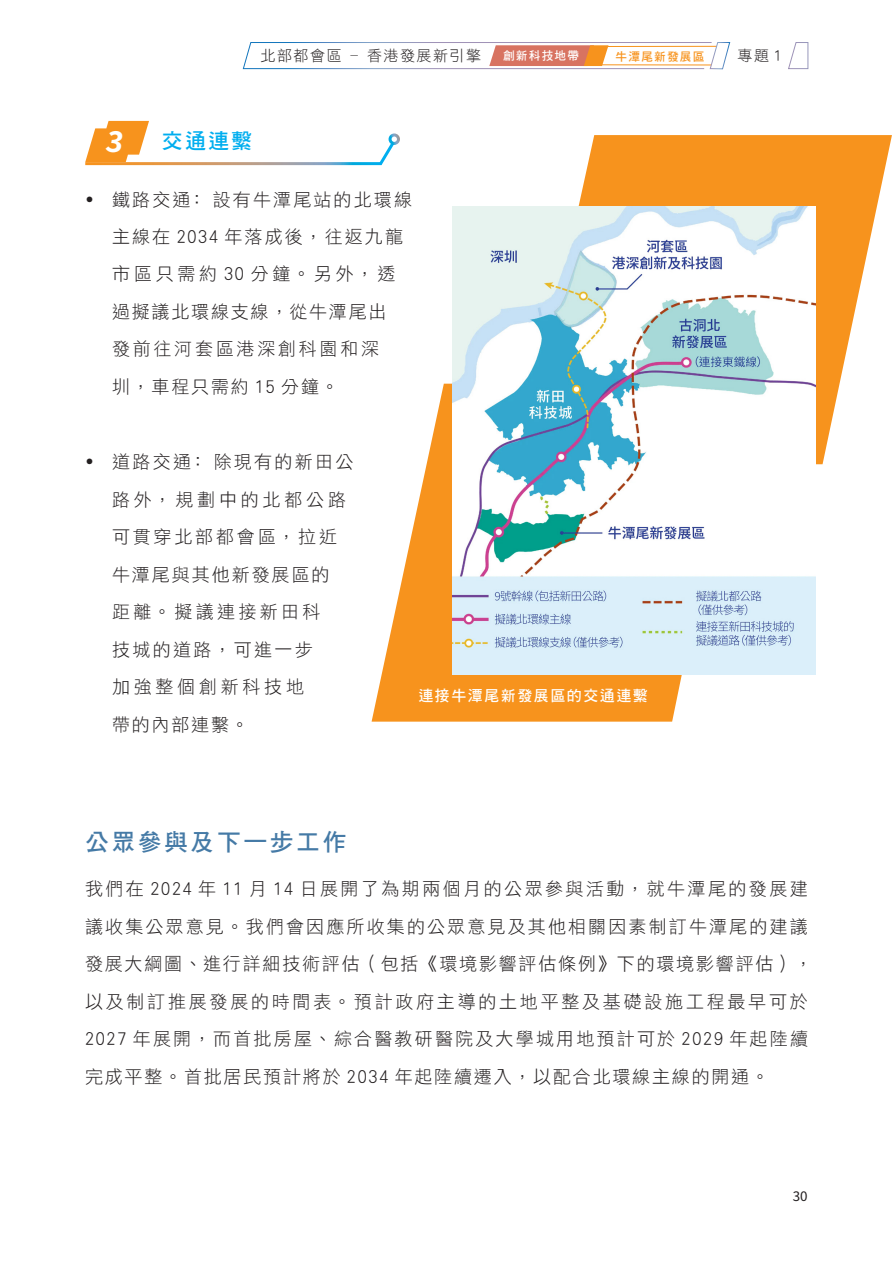
<style>
.page{position:relative;width:893px;height:1263px;background:#fff}
.page>*{position:absolute;margin:0;border:0;box-sizing:border-box;transform-origin:0 0}
.Graphics_Title__white__14{font:italic 32.55px "Source Code Variable";color:#fff}
.Body_Title__16pt{font:24px "DF Hei Bd HK BF";letter-spacing:.1em;color:#457aa6}
.Graphics_Body__D_blue{font:21px "DF Hei Bd HK BF";color:#00aeef}
.Content_Body{font:18px/37.5px "DF Li Hei W3 WIN BF";letter-spacing:.12em;color:#231f20}
.Content_Body-2{font:18px/37.5px "DF Li Hei W3 WIN BF";letter-spacing:.145em;color:#231f20}
.caption__white{font:15px "DF Hei Bd HK BF";letter-spacing:.1em;color:#fff}
.t1{font:15px "DF Hei Lt HK BF";letter-spacing:.1em;color:#231f20}
.t2{font:15px "DF Li Hei W3 WIN BF";color:#231f20}
.t3{font:15px "Source Sans Variable";color:#231f20}
.t4{font:11.7px "DF Hei Bd HK BF";letter-spacing:.1em;color:#f7931d}
.t5{font:11.7px "DF Hei Bd HK BF";letter-spacing:.1em;color:#fff}
.s1{font-family:"Calibri"}
</style>
<div class="page">
<svg style="left:243px;top:42px;width:487px;height:27px"></svg>
<svg style="left:788px;top:42px;width:20px;height:27px"></svg>
<svg style="left:85px;top:121px;width:64px;height:41px"></svg>
<svg style="left:376px;top:139px;width:18px;height:27px"></svg>
<div style="left:389px;top:133px;width:11px;height:12px;border:3px solid #fff;border-radius:50%"></div>
<svg style="left:372px;top:384px;width:310px;height:338px;fill:#f7931d"></svg>
<svg style="left:578px;top:135px;width:314px;height:329px;fill:#f7931d"></svg>
<img style="left:452px;top:206px;width:363px;height:469px">
<p class="Graphics_Title__white__14" style="left:105px;top:117px;width:21px">3</p>
<p class="t1" style="left:260px;top:48px;width:222px">北部都會區 – 香港發展新引擎</p>
<p class="t2" style="left:738px;top:48px;width:46px">專題 1</p>
<p class="t5" style="left:503px;top:49px;width:77px">創新科技地帶</p>
<p class="t4" style="left:616px;top:50px;width:90px">牛潭尾新發展區</p>
<p class="Graphics_Body__D_blue" style="left:162px;top:130px;width:92px">交通連繫</p>
<p class="Content_Body" style="left:112px;top:180px;width:301px;text-indent:-27px"><span class="s1">•</span> 鐵路交通﹕設有牛潭尾站的北環線主線在 2034 年落成後，往返九龍市區只需約 30 分鐘。另外，透過擬議北環線支線，從牛潭尾出<br>發前往河套區港深創科園和深<br>圳，車程只需約 15 分鐘。</p>
<p class="Content_Body-2" style="left:112px;top:443px;width:243px;text-indent:-27px"><span class="s1">•</span> 道路交通﹕除現有的新田公路外，規劃中的北都公路可貫穿北部都會區，拉近牛潭尾與其他新發展區的<br>距離。擬議連接新田科<br>技城的道路，可進一步<br>加強整個創新科技地<br>帶的內部連繫。</p>
<p class="Body_Title__16pt" style="left:85px;top:830px;width:263px">公眾參與及下一步工作</p>
<p class="caption__white" style="left:418px;top:688px;width:231px">連接牛潭尾新發展區的交通連繫</p>
<p class="Content_Body" style="left:85px;top:870px;width:729px">我們在 2024 年 11 月 14 日展開了為期兩個月的公眾參與活動，就牛潭尾的發展建議收集公眾意見。我們會因應所收集的公眾意見及其他相關因素制訂牛潭尾的建議發展大綱圖、進行詳細技術評估（包括《環境影響評估條例》下的環境影響評估），以及制訂推展發展的時間表。預計政府主導的土地平整及基礎設施工程最早可於2027 年展開，而首批房屋、綜合醫教研醫院及大學城用地預計可於 2029 年起陸續完成平整。首批居民預計將於 2034 年起陸續遷入，以配合北環線主線的開通。</p>
<p class="t3" style="left:793px;top:1187px;width:16px">30</p>
</div>
